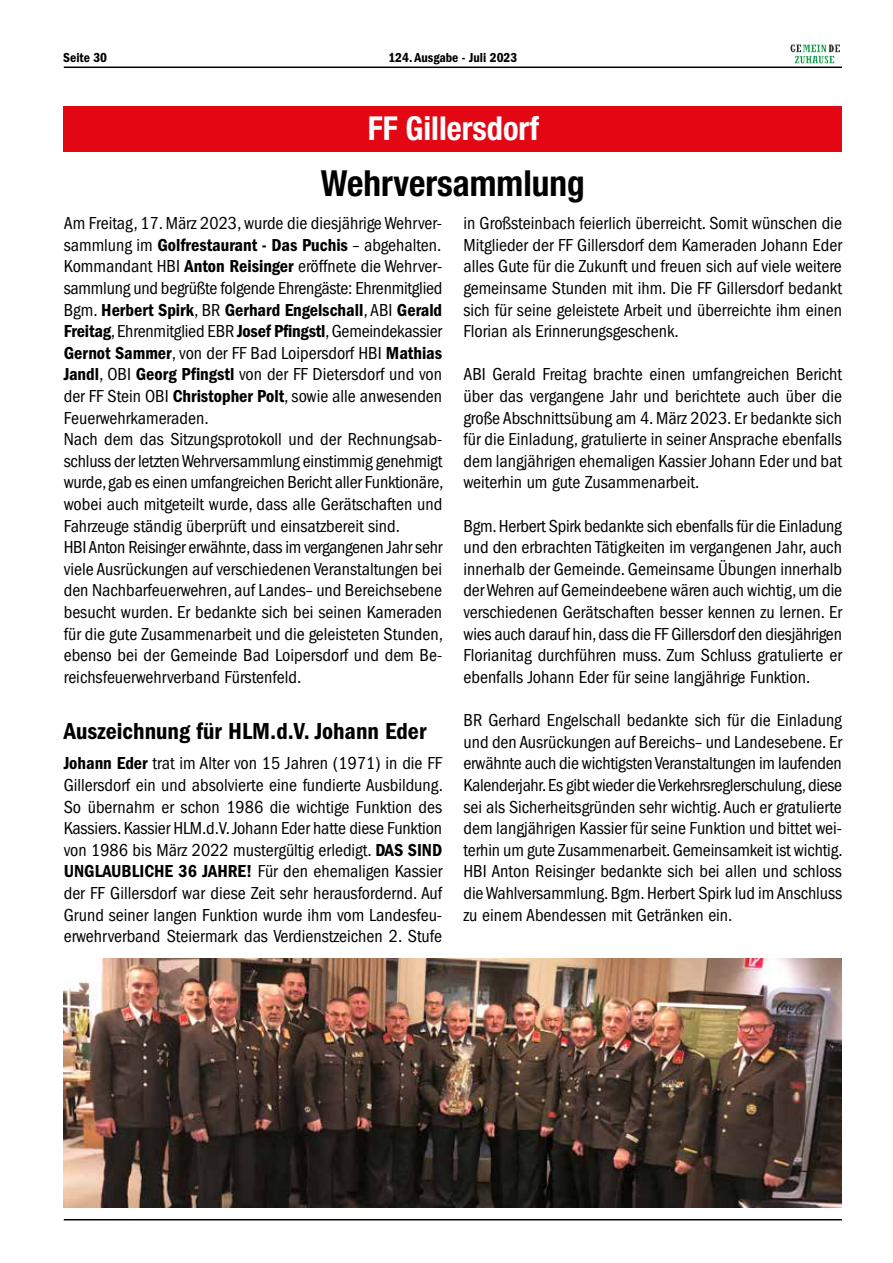
<style>
.page{position:relative;width:893px;height:1263px;background:#fff}
.page>*{position:absolute;margin:0;border:0;box-sizing:border-box;transform-origin:0 0}
.t1{font:700 condensed 36px "Helvetica Neue LT Std";color:#000}
.t2{font:700 condensed 33px "Helvetica Neue LT Std";color:#fff}
.t3{font:24px "ITC Franklin Gothic Std Dm Cd";color:#000}
.t4{font:condensed 18px/21.6px "ITC Franklin Gothic Std";color:#000;text-align:justify}
.t5{font:18px "ITC Franklin Gothic Std Dm Cd";color:#000}
.t6{font:13.5px "ITC Franklin Gothic Std Dm Cd";color:#000}
.s1{font-family:"ITC Franklin Gothic Std";font-stretch:condensed}
.s2{font-family:"ITC Franklin Gothic Std Dm Cd";font-stretch:normal}
</style>
<div class="page">
<hr style="left:64px;top:67px;width:778px;height:1px;background:#000">
<hr style="left:64px;top:1219px;width:778px;height:1px;background:#000">
<img style="left:790px;top:44px;width:50px;height:19px">
<img style="left:64px;top:958px;width:778px;height:250px">
<div style="left:64px;top:106px;width:778px;height:45px;background:#e30613"></div>
<p class="t6" style="left:63px;top:50px;width:45px">Seite 30</p>
<p class="t6" style="left:388px;top:50px;width:130px">124. Ausgabe - Juli 2023</p>
<h2 class="t2" style="left:368px;top:108px;width:173px">FF Gillersdorf</h2>
<h1 class="t1" style="left:321px;top:161px;width:265px">Wehrversammlung</h1>
<p class="t4" style="left:64px;top:213px;width:380px">Am Freitag, 17. März 2023, wurde die diesjährige Wehrver-</p>
<p class="t5" style="left:64px;top:235px;width:379px"><span class="s1">sammlung im</span> Golfrestaurant - Das Puchis <span class="s1">– abgehalten.</span></p>
<p class="t4" style="left:64px;top:256px;width:380px">Kommandant HBI <span class="s2">Anton Reisinger</span> eröffnete die Wehrver&shy;sammlung und begrüßte folgende Ehrengäste: Ehrenmitglied</p>
<p class="t5" style="left:64px;top:299px;width:380px"><span class="s1">Bgm.</span> Herbert Spirk<span class="s1">, BR</span> Gerhard Engelschall<span class="s1">, ABI</span> Gerald</p>
<p class="t4" style="left:64px;top:321px;width:381px;text-align:left"><span class="s2">Freitag</span>, Ehrenmitglied EBR <span class="s2">Josef Pfingstl</span>, Gemeindekassier <span class="s2">Gernot Sammer</span>, von der FF Bad Loipersdorf HBI <span class="s2">Mathias Jandl</span>, OBI <span class="s2">Georg Pfingstl</span> von der FF Dietersdorf und von der FF Stein OBI <span class="s2">Christopher Polt</span>, sowie alle anwesenden Feuerwehrkameraden.<br>Nach dem das Sitzungsprotokoll und der Rechnungsab&shy;schluss der letzten Wehrversammlung einstimmig genehmigt wurde, gab es einen umfangreichen Bericht aller Funktionäre, wobei auch mitgeteilt wurde, dass alle Gerätschaften und Fahrzeuge ständig überprüft und einsatzbereit sind.<br>HBI Anton Reisinger erwähnte, dass im vergangenen Jahr sehr viele Ausrückungen auf verschiedenen Veranstaltungen bei den Nachbarfeuerwehren, auf Landes– und Bereichsebene besucht wurden. Er bedankte sich bei seinen Kameraden für die gute Zusammenarbeit und die geleisteten Stunden, ebenso bei der Gemeinde Bad Loipersdorf und dem Be&shy;reichsfeuerwehrverband Fürstenfeld.</p>
<h3 class="t3" style="left:64px;top:718px;width:364px">Auszeichnung für HLM.d.V. Johann Eder</h3>
<p class="t4" style="left:64px;top:753px;width:381px"><span class="s2">Johann Eder</span> trat im Alter von 15 Jahren (1971) in die FF Gillersdorf ein und absolvierte eine fundierte Ausbildung.<br>So übernahm er schon 1986 die wichtige Funktion des Kassiers. Kassier HLM.d.V. Johann Eder hatte diese Funktion von 1986 bis März 2022 mustergültig erledigt. <span class="s2">DAS SIND UNGLAUBLICHE 36 JAHRE!</span> Für den ehemaligen Kassier der FF Gillersdorf war diese Zeit sehr herausfordernd. Auf Grund seiner langen Funktion wurde ihm vom Landesfeu&shy;erwehrverband Steiermark das Verdienstzeichen 2. Stufe</p>
<p class="t4" style="left:463px;top:213px;width:380px">in Großsteinbach feierlich überreicht. Somit wünschen die Mitglieder der FF Gillersdorf dem Kameraden Johann Eder alles Gute für die Zukunft und freuen sich auf viele weitere gemeinsame Stunden mit ihm. Die FF Gillersdorf bedankt sich für seine geleistete Arbeit und überreichte ihm einen Florian als Erinnerungsgeschenk.</p>
<p class="t4" style="left:463px;top:364px;width:380px">ABI Gerald Freitag brachte einen umfangreichen Bericht über das vergangene Jahr und berichtete auch über die große Abschnittsübung am 4. März 2023. Er bedankte sich für die Einladung, gratulierte in seiner Ansprache ebenfalls dem langjährigen ehemaligen Kassier Johann Eder und bat weiterhin um gute Zusammenarbeit.</p>
<p class="t4" style="left:463px;top:515px;width:380px">Bgm. Herbert Spirk bedankte sich ebenfalls für die Einladung und den erbrachten Tätigkeiten im vergangenen Jahr, auch innerhalb der Gemeinde. Gemeinsame Übungen innerhalb der Wehren auf Gemeindeebene wären auch wichtig, um die verschiedenen Gerätschaften besser kennen zu lernen. Er wies auch darauf hin, dass die FF Gillersdorf den diesjährigen Florianitag durchführen muss. Zum Schluss gratulierte er ebenfalls Johann Eder für seine langjährige Funktion.</p>
<p class="t4" style="left:463px;top:709px;width:381px">BR Gerhard Engelschall bedankte sich für die Einladung und den Ausrückungen auf Bereichs– und Landesebene. Er erwähnte auch die wichtigsten Veranstaltungen im laufenden Kalenderjahr. Es gibt wieder die Verkehrsreglerschulung, diese sei als Sicherheitsgründen sehr wichtig. Auch er gratulierte dem langjährigen Kassier für seine Funktion und bittet wei&shy;terhin um gute Zusammenarbeit. Gemeinsamkeit ist wichtig.<br>HBI Anton Reisinger bedankte sich bei allen und schloss die Wahlversammlung. Bgm. Herbert Spirk lud im Anschluss zu einem Abendessen mit Getränken ein.</p>
</div>
